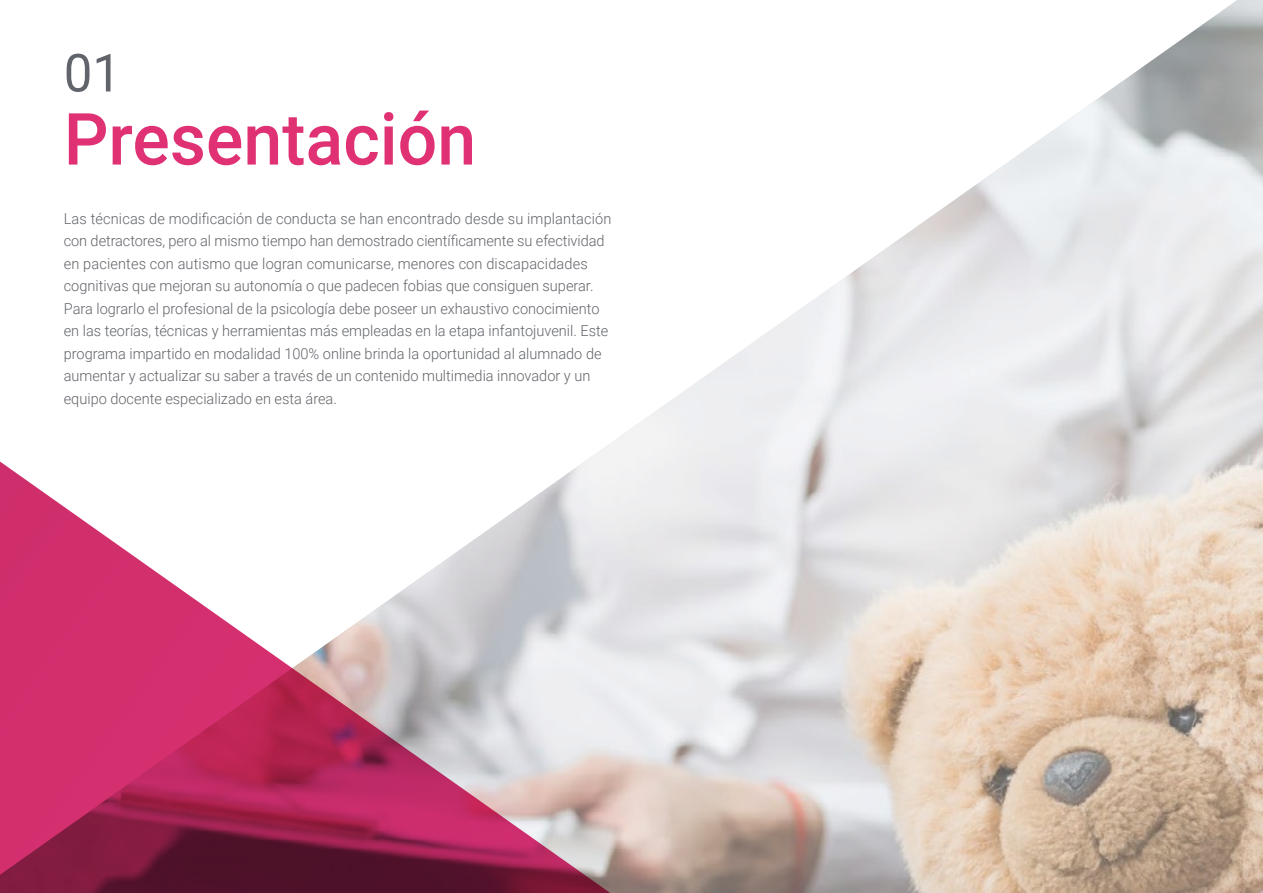
<style>
.page{position:relative;width:1263px;height:893px;background:#fff}
.page>*{position:absolute;margin:0;border:0;box-sizing:border-box;transform-origin:0 0}
.t1{font:500 72px "Roboto";color:#df3174}
.t2{font:52.5px "Roboto";color:#61646a}
.t3{font:300 15px/22.5px "Roboto";color:#61646a}
</style>
<div class="page">
<img style="left:607px;top:0;width:656px;height:893px">
<svg style="left:0;top:446px;width:640px;height:447px"></svg>
<h2 class="t2" style="left:64px;top:36px;width:59px">01</h2>
<h1 class="t1" style="left:64px;top:89px;width:414px">Presentación</h1>
<p class="t3" style="left:64px;top:207px;width:549px">Las técnicas de modificación de conducta se han encontrado desde su implantación con detractores, pero al mismo tiempo han demostrado científicamente su efectividad en pacientes con autismo que logran comunicarse, menores con discapacidades cognitivas que mejoran su autonomía o que padecen fobias que consiguen superar.<br>Para lograrlo el profesional de la psicología debe poseer un exhaustivo conocimiento en las teorías, técnicas y herramientas más empleadas en la etapa infantojuvenil. Este programa impartido en modalidad 100% online brinda la oportunidad al alumnado de aumentar y actualizar su saber a través de un contenido multimedia innovador y un equipo docente especializado en esta área.</p>
</div>
